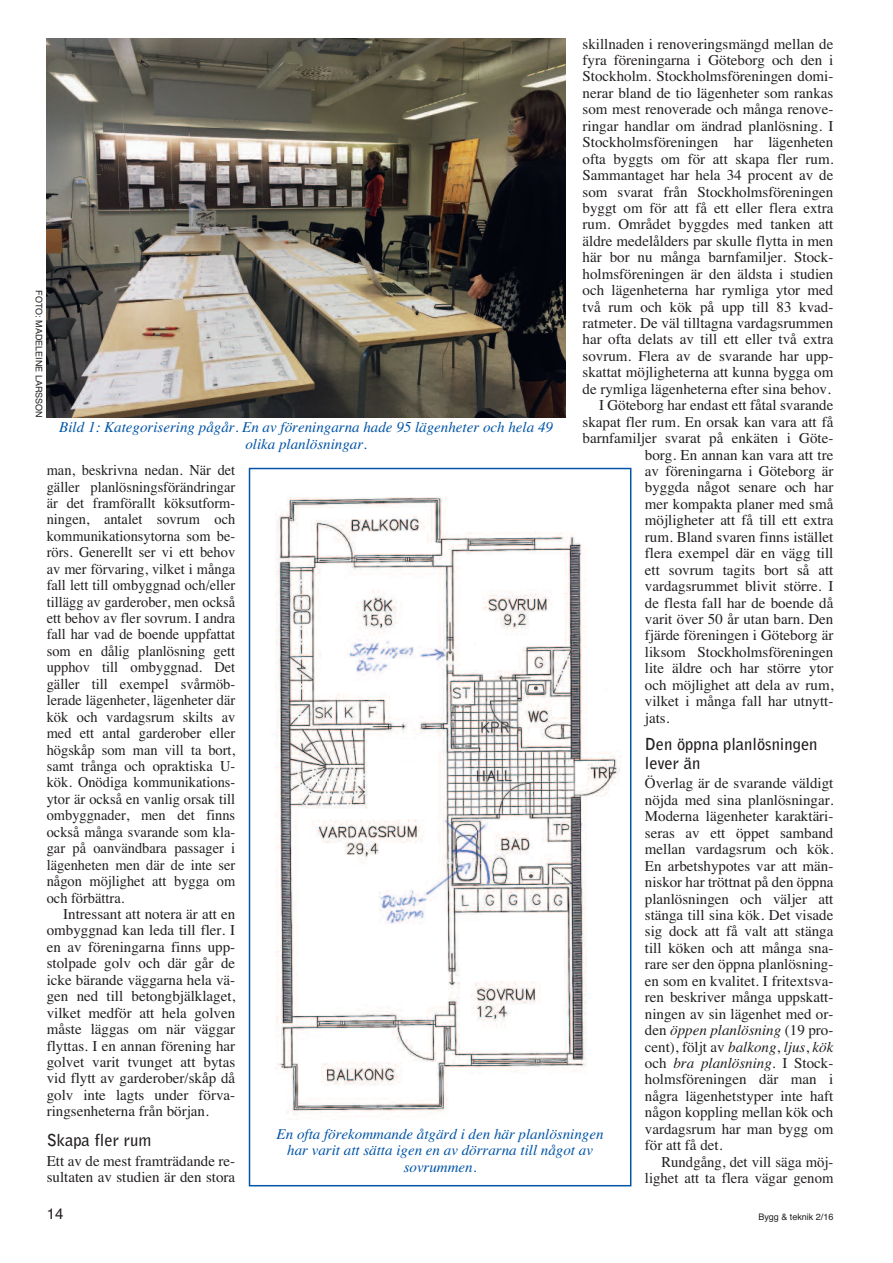
<style>
.page{position:relative;width:893px;height:1263px;background:#fff}
.page>*{position:absolute;margin:0;border:0;box-sizing:border-box;transform-origin:0 0}
.t1{font:700 16.5px/19.5px "Bell Gothic";color:#231f20}
.t2{font:15px/16.5px "Times";color:#231f20;text-align:justify}
.t3{font:15px/16.5px "Times";color:#231f20;text-align:justify;scale:.96 1}
.t4{font:italic 15px/16.5px "Times";color:#0154a6;text-align:center}
.t5{font:15px "Helvetica";color:#231f20}
.t6{font:9px "Helvetica";color:#231f20}
.s1{font-style:italic}
</style>
<div class="page">
<img style="left:47px;top:38px;width:519px;height:379px">
<img style="left:272px;top:497px;width:349px;height:619px">
<div style="left:249px;top:468px;width:382px;height:718px;border:2px solid #0154a6"></div>
<p class="t2" style="left:583px;top:35px;width:252px">skillnaden i renoveringsmängd mellan de</p>
<p class="t2" style="left:583px;top:52px;width:252px">fyra föreningarna i Göteborg och den i</p>
<p class="t2" style="left:583px;top:68px;width:252px">Stockholm. Stockholmsföreningen domi-</p>
<p class="t2" style="left:583px;top:84px;width:252px">nerar bland de tio lägenheter som rankas</p>
<p class="t2" style="left:583px;top:101px;width:252px">som mest renoverade och många renove-</p>
<p class="t2" style="left:583px;top:117px;width:252px">ringar handlar om ändrad planlösning. I</p>
<p class="t2" style="left:583px;top:134px;width:252px">Stockholmsföreningen har lägenheten</p>
<p class="t2" style="left:583px;top:150px;width:252px">ofta byggts om för att skapa fler rum.</p>
<p class="t2" style="left:583px;top:167px;width:252px">Sammantaget har hela 34 procent av de</p>
<p class="t2" style="left:583px;top:183px;width:252px">som svarat från Stockholmsföreningen</p>
<p class="t2" style="left:583px;top:200px;width:252px">byggt om för att få ett eller flera extra</p>
<p class="t2" style="left:583px;top:216px;width:252px">rum. Området byggdes med tanken att</p>
<p class="t2" style="left:583px;top:232px;width:252px">äldre medelålders par skulle flytta in men</p>
<p class="t2" style="left:583px;top:249px;width:252px">här bor nu många barnfamiljer. Stock-</p>
<p class="t2" style="left:583px;top:265px;width:252px">holmsföreningen är den äldsta i studien</p>
<p class="t2" style="left:583px;top:282px;width:252px">och lägenheterna har rymliga ytor med</p>
<p class="t2" style="left:583px;top:298px;width:252px">två rum och kök på upp till 83 kvad-</p>
<p class="t2" style="left:583px;top:315px;width:252px">ratmeter. De väl tilltagna vardagsrummen</p>
<p class="t2" style="left:583px;top:331px;width:252px">har ofta delats av till ett eller två extra</p>
<p class="t2" style="left:583px;top:347px;width:252px">sovrum. Flera av de svarande har upp-</p>
<p class="t2" style="left:583px;top:364px;width:252px">skattat möjligheterna att kunna bygga om</p>
<p class="t2" style="left:583px;top:380px;width:250px">de rymliga lägenheterna efter sina behov.</p>
<p class="t2" style="left:599px;top:397px;width:236px">I Göteborg har endast ett fåtal svarande</p>
<p class="t2" style="left:583px;top:413px;width:252px">skapat fler rum. En orsak kan vara att få</p>
<p class="t2" style="left:583px;top:430px;width:252px">barnfamiljer svarat på enkäten i Göte-</p>
<p class="t2" style="left:645px;top:446px;width:190px">borg. En annan kan vara att tre</p>
<p class="t2" style="left:645px;top:463px;width:190px">av föreningarna i Göteborg är</p>
<p class="t2" style="left:645px;top:479px;width:190px">byggda något senare och har</p>
<p class="t2" style="left:645px;top:495px;width:190px">mer kompakta planer med små</p>
<p class="t2" style="left:645px;top:512px;width:190px">möjligheter att få till ett extra</p>
<p class="t2" style="left:645px;top:528px;width:190px">rum. Bland svaren finns istället</p>
<p class="t2" style="left:645px;top:545px;width:190px">flera exempel där en vägg till</p>
<p class="t2" style="left:645px;top:561px;width:190px">ett sovrum tagits bort så att</p>
<p class="t2" style="left:645px;top:578px;width:190px">vardagsrummet blivit större. I</p>
<p class="t2" style="left:645px;top:594px;width:190px">de flesta fall har de boende då</p>
<p class="t2" style="left:645px;top:611px;width:190px">varit över 50 år utan barn. Den</p>
<p class="t2" style="left:645px;top:627px;width:190px">fjärde föreningen i Göteborg är</p>
<p class="t2" style="left:645px;top:643px;width:190px">liksom Stockholmsföreningen</p>
<p class="t2" style="left:645px;top:660px;width:190px">lite äldre och har större ytor</p>
<p class="t2" style="left:645px;top:676px;width:190px">och möjlighet att dela av rum,</p>
<p class="t2" style="left:645px;top:693px;width:190px">vilket i många fall har utnytt-</p>
<p class="t2" style="left:645px;top:709px;width:26px">jats.</p>
<p class="t1" style="left:645px;top:735px;width:174px">Den öppna planlösningen lever än</p>
<p class="t2" style="left:645px;top:775px;width:190px">Överlag är de svarande väldigt nöjda med sina planlösningar.<br>Moderna lägenheter karaktäri&shy;seras av ett öppet samband mellan vardagsrum och kök.<br>En arbetshypotes var att män&shy;niskor har tröttnat på den öppna planlösningen och väljer att stänga till sina kök. Det visade sig dock att få valt att stänga till köken och att många sna&shy;rare ser den öppna planlösning&shy;en som en kvalitet. I fritextsva&shy;ren beskriver många uppskatt&shy;ningen av sin lägenhet med or&shy;den <span class="s1">öppen planlösning</span> (19 pro&shy;cent), följt av <span class="s1">balkong</span>, <span class="s1">ljus</span>, <span class="s1">kök </span>och <span class="s1">bra planlösning</span>. I Stock&shy;holmsföreningen där man i några lägenhetstyper inte haft någon koppling mellan kök och vardagsrum har man bygg om för att få det.</p>
<p class="t2" style="left:645px;top:1153px;width:190px;text-align:right">Rundgång, det vill säga möj&shy;lighet att ta flera vägar genom</p>
<p class="t6" style="left:44px;top:290px;width:129px;rotate:90deg">FOTO: MADELEINE LARSSON</p>
<p class="t4" style="left:59px;top:419px;width:495px">Bild 1: Kategorisering pågår. En av föreningarna hade 95 lägenheter och hela 49 olika planlösningar.</p>
<p class="t3" style="left:47px;top:462px;width:198px">man, beskrivna nedan. När det gäller planlösningsförändringar är det framförallt köksutform&shy;ningen, antalet sovrum och kommunikationsytorna som be&shy;rörs. Generellt ser vi ett behov av mer förvaring, vilket i många fall lett till ombyggnad och/eller tillägg av garderober, men också ett behov av fler sovrum. I andra fall har vad de boende uppfattat som en dålig planlösning gett upphov till ombyggnad. Det gäller till exempel svårmöb&shy;lerade lägenheter, lägenheter där kök och vardagsrum skilts av med ett antal garderober eller högskåp som man vill ta bort, samt trånga och opraktiska U&shy;kök. Onödiga kommunikations&shy;ytor är också en vanlig orsak till ombyggnader, men det finns också många svarande som kla&shy;gar på oanvändbara passager i lägenheten men där de inte ser någon möjlighet att bygga om och förbättra.</p>
<p class="t2" style="left:47px;top:905px;width:190px;text-indent:17px">Intressant att notera är att en ombyggnad kan leda till fler. I en av föreningarna finns upp&shy;stolpade golv och där går de icke bärande väggarna hela vä&shy;gen ned till betongbjälklaget, vilket medför att hela golven måste läggas om när väggar flyttas. I en annan förening har golvet varit tvunget att bytas vid flytt av garderober/skåp då golv inte lagts under förva&shy;ringsenheterna från början.</p>
<p class="t1" style="left:47px;top:1132px;width:106px">Skapa fler rum</p>
<p class="t2" style="left:47px;top:1152px;width:190px">Ett av de mest framträdande re&shy;sultaten av studien är den stora</p>
<p class="t4" style="left:277px;top:1125px;width:329px">En ofta förekommande åtgärd i den här planlösningen har varit att sätta igen en av dörrarna till något av sovrummen.</p>
<p class="t5" style="left:47px;top:1205px;width:18px">14</p>
<p class="t6" style="left:758px;top:1211px;width:77px">Bygg &amp; teknik 2/16</p>
</div>
